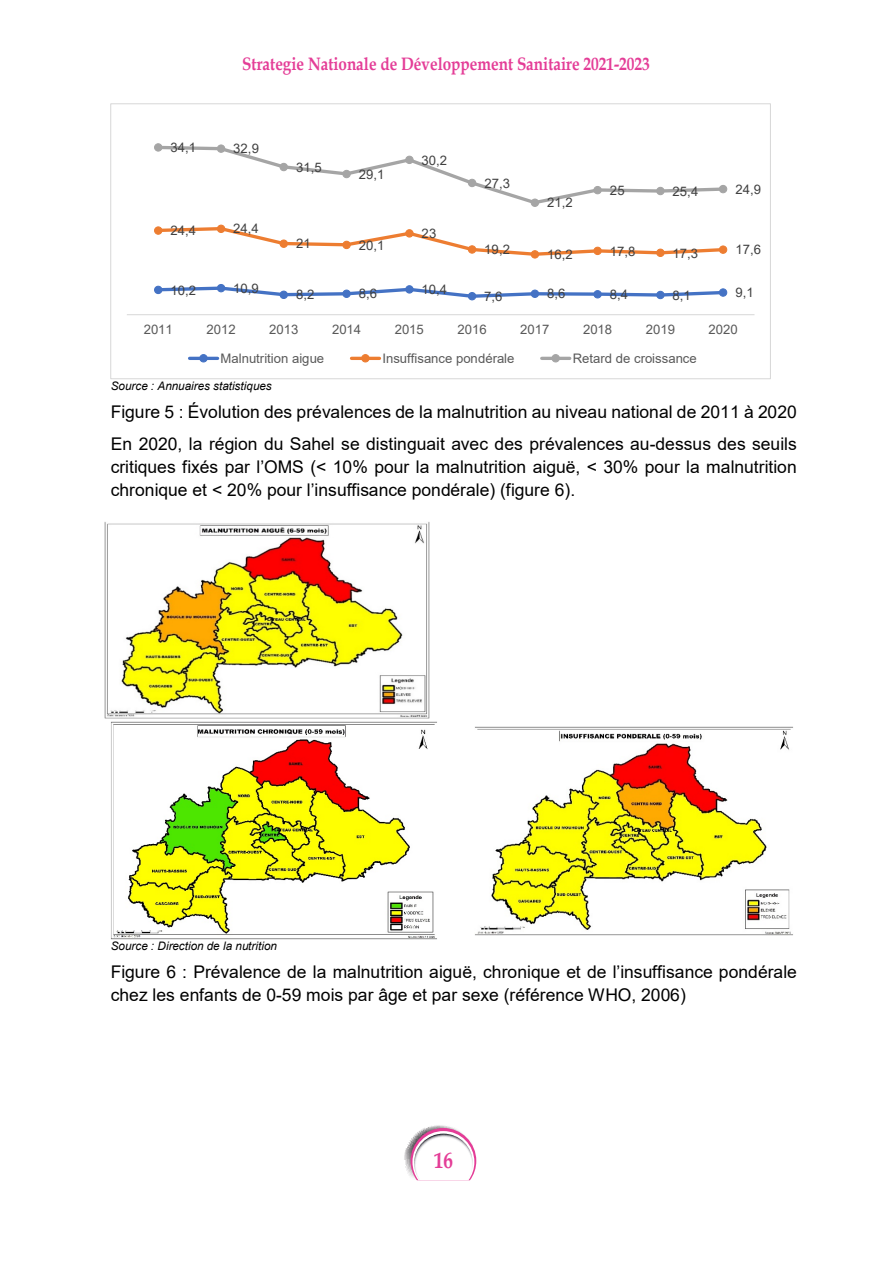
<style>
.page{position:relative;width:893px;height:1263px;background:#fff}
.page>*{position:absolute;margin:0;border:0;box-sizing:border-box;transform-origin:0 0}
.t1{font:700 22.5px "Book Antiqua";color:#e43d97;scale:.85 1}
.t2{font:700 18px "Book Antiqua";color:#e43d97;scale:.85 1}
.t3{font:17.55px/23.1px "Arial";color:#000}
.t4{font:13.2px "Arial";letter-spacing:.005em;color:#404040}
.t5{font:13.2px "Arial";letter-spacing:.005em;color:#595959}
.t6{font:italic 11.7px "Arial";letter-spacing:-.005em;color:#000}
</style>
<div class="page">
<hr style="left:127px;top:314px;width:627px;height:1px;background:#d9d9d9">
<svg style="left:155px;top:285px;width:571px;height:15px"></svg>
<div style="left:155px;top:286px;width:7px;height:8px;background:#4472c4;border-radius:50%"></div>
<div style="left:154px;top:286px;width:8px;height:8px;border:1px solid #4472c4;border-radius:50%"></div>
<div style="left:217px;top:284px;width:8px;height:8px;background:#4472c4;border-radius:50%"></div>
<div style="left:217px;top:284px;width:8px;height:8px;border:1px solid #4472c4;border-radius:50%"></div>
<div style="left:280px;top:291px;width:7px;height:7px;background:#4472c4;border-radius:50%"></div>
<div style="left:280px;top:291px;width:8px;height:8px;border:1px solid #4472c4;border-radius:50%"></div>
<div style="left:343px;top:290px;width:7px;height:7px;background:#4472c4;border-radius:50%"></div>
<div style="left:342px;top:290px;width:9px;height:8px;border:1px solid #4472c4;border-radius:50%"></div>
<div style="left:406px;top:286px;width:7px;height:7px;background:#4472c4;border-radius:50%"></div>
<div style="left:405px;top:285px;width:9px;height:9px;border:1px solid #4472c4;border-radius:50%"></div>
<div style="left:468px;top:293px;width:8px;height:7px;background:#4472c4;border-radius:50%"></div>
<div style="left:468px;top:292px;width:8px;height:8px;border:1px solid #4472c4;border-radius:50%"></div>
<div style="left:531px;top:290px;width:8px;height:7px;background:#4472c4;border-radius:50%"></div>
<div style="left:531px;top:290px;width:8px;height:8px;border:1px solid #4472c4;border-radius:50%"></div>
<div style="left:594px;top:291px;width:7px;height:7px;background:#4472c4;border-radius:50%"></div>
<div style="left:593px;top:290px;width:9px;height:8px;border:1px solid #4472c4;border-radius:50%"></div>
<div style="left:657px;top:291px;width:7px;height:8px;background:#4472c4;border-radius:50%"></div>
<div style="left:656px;top:291px;width:9px;height:8px;border:1px solid #4472c4;border-radius:50%"></div>
<div style="left:719px;top:289px;width:8px;height:7px;background:#4472c4;border-radius:50%"></div>
<div style="left:719px;top:288px;width:8px;height:9px;border:1px solid #4472c4;border-radius:50%"></div>
<svg style="left:160px;top:225px;width:567px;height:33px"></svg>
<div style="left:155px;top:227px;width:7px;height:7px;background:#ed7d31;border-radius:50%"></div>
<div style="left:154px;top:226px;width:8px;height:9px;border:1px solid #ed7d31;border-radius:50%"></div>
<div style="left:217px;top:225px;width:8px;height:7px;background:#ed7d31;border-radius:50%"></div>
<div style="left:217px;top:225px;width:8px;height:8px;border:1px solid #ed7d31;border-radius:50%"></div>
<div style="left:280px;top:240px;width:7px;height:7px;background:#ed7d31;border-radius:50%"></div>
<div style="left:280px;top:239px;width:8px;height:9px;border:1px solid #ed7d31;border-radius:50%"></div>
<div style="left:343px;top:241px;width:7px;height:8px;background:#ed7d31;border-radius:50%"></div>
<div style="left:342px;top:241px;width:9px;height:8px;border:1px solid #ed7d31;border-radius:50%"></div>
<div style="left:406px;top:230px;width:7px;height:7px;background:#ed7d31;border-radius:50%"></div>
<div style="left:405px;top:229px;width:9px;height:9px;border:1px solid #ed7d31;border-radius:50%"></div>
<div style="left:468px;top:246px;width:8px;height:7px;background:#ed7d31;border-radius:50%"></div>
<div style="left:468px;top:245px;width:8px;height:9px;border:1px solid #ed7d31;border-radius:50%"></div>
<div style="left:531px;top:251px;width:8px;height:7px;background:#ed7d31;border-radius:50%"></div>
<div style="left:531px;top:250px;width:8px;height:9px;border:1px solid #ed7d31;border-radius:50%"></div>
<div style="left:594px;top:247px;width:7px;height:8px;background:#ed7d31;border-radius:50%"></div>
<div style="left:593px;top:247px;width:9px;height:8px;border:1px solid #ed7d31;border-radius:50%"></div>
<div style="left:657px;top:249px;width:7px;height:7px;background:#ed7d31;border-radius:50%"></div>
<div style="left:656px;top:249px;width:9px;height:8px;border:1px solid #ed7d31;border-radius:50%"></div>
<div style="left:719px;top:246px;width:8px;height:7px;background:#ed7d31;border-radius:50%"></div>
<div style="left:719px;top:245px;width:8px;height:9px;border:1px solid #ed7d31;border-radius:50%"></div>
<svg style="left:161px;top:144px;width:565px;height:62px"></svg>
<div style="left:155px;top:144px;width:7px;height:7px;background:#a5a5a5;border-radius:50%"></div>
<div style="left:154px;top:143px;width:8px;height:9px;border:1px solid #a5a5a5;border-radius:50%"></div>
<div style="left:217px;top:145px;width:8px;height:7px;background:#a5a5a5;border-radius:50%"></div>
<div style="left:217px;top:144px;width:8px;height:9px;border:1px solid #a5a5a5;border-radius:50%"></div>
<div style="left:280px;top:163px;width:7px;height:8px;background:#a5a5a5;border-radius:50%"></div>
<div style="left:280px;top:163px;width:8px;height:8px;border:1px solid #a5a5a5;border-radius:50%"></div>
<div style="left:343px;top:170px;width:7px;height:8px;background:#a5a5a5;border-radius:50%"></div>
<div style="left:342px;top:170px;width:9px;height:8px;border:1px solid #a5a5a5;border-radius:50%"></div>
<div style="left:406px;top:156px;width:7px;height:8px;background:#a5a5a5;border-radius:50%"></div>
<div style="left:405px;top:156px;width:9px;height:8px;border:1px solid #a5a5a5;border-radius:50%"></div>
<div style="left:468px;top:179px;width:8px;height:8px;background:#a5a5a5;border-radius:50%"></div>
<div style="left:468px;top:179px;width:8px;height:8px;border:1px solid #a5a5a5;border-radius:50%"></div>
<div style="left:531px;top:199px;width:8px;height:7px;background:#a5a5a5;border-radius:50%"></div>
<div style="left:531px;top:199px;width:8px;height:8px;border:1px solid #a5a5a5;border-radius:50%"></div>
<div style="left:594px;top:186px;width:7px;height:8px;background:#a5a5a5;border-radius:50%"></div>
<div style="left:593px;top:186px;width:9px;height:8px;border:1px solid #a5a5a5;border-radius:50%"></div>
<div style="left:657px;top:187px;width:7px;height:8px;background:#a5a5a5;border-radius:50%"></div>
<div style="left:656px;top:187px;width:9px;height:8px;border:1px solid #a5a5a5;border-radius:50%"></div>
<div style="left:719px;top:185px;width:8px;height:8px;background:#a5a5a5;border-radius:50%"></div>
<div style="left:719px;top:185px;width:8px;height:8px;border:1px solid #a5a5a5;border-radius:50%"></div>
<hr style="left:190px;top:357px;width:28px;height:3px;background:#4472c4">
<div style="left:200px;top:355px;width:7px;height:7px;background:#4472c4;border-radius:50%"></div>
<div style="left:199px;top:354px;width:9px;height:8px;border:1px solid #4472c4;border-radius:50%"></div>
<hr style="left:351px;top:357px;width:28px;height:3px;background:#ed7d31">
<div style="left:362px;top:355px;width:7px;height:7px;background:#ed7d31;border-radius:50%"></div>
<div style="left:361px;top:354px;width:9px;height:8px;border:1px solid #ed7d31;border-radius:50%"></div>
<hr style="left:542px;top:357px;width:28px;height:3px;background:#a5a5a5">
<div style="left:552px;top:355px;width:7px;height:7px;background:#a5a5a5;border-radius:50%"></div>
<div style="left:551px;top:354px;width:9px;height:8px;border:1px solid #a5a5a5;border-radius:50%"></div>
<div style="left:110px;top:104px;width:661px;height:275px;border:1px solid #d9d9d9"></div>
<img style="left:111px;top:722px;width:326px;height:217px">
<img style="left:475px;top:726px;width:318px;height:210px">
<img style="left:105px;top:522px;width:324px;height:197px">
<svg style="left:404px;top:1125px;width:72px;height:55px"></svg>
<p class="t2" style="left:242px;top:51px;width:481px">Strategie Nationale de Développement Sanitaire 2021-2023</p>
<p class="t4" style="left:171px;top:138px;width:27px">34,1</p>
<p class="t4" style="left:233px;top:140px;width:27px">32,9</p>
<p class="t4" style="left:170px;top:221px;width:27px">24,4</p>
<p class="t4" style="left:233px;top:220px;width:27px">24,4</p>
<p class="t4" style="left:170px;top:281px;width:27px">10,2</p>
<p class="t4" style="left:233px;top:279px;width:27px">10,9</p>
<p class="t4" style="left:296px;top:158px;width:27px">31,5</p>
<p class="t4" style="left:359px;top:165px;width:27px">29,1</p>
<p class="t4" style="left:296px;top:235px;width:16px">21</p>
<p class="t4" style="left:359px;top:236px;width:27px">20,1</p>
<p class="t4" style="left:422px;top:151px;width:27px">30,2</p>
<p class="t4" style="left:422px;top:224px;width:16px">23</p>
<p class="t4" style="left:296px;top:286px;width:20px">8,2</p>
<p class="t4" style="left:359px;top:285px;width:20px">8,6</p>
<p class="t4" style="left:421px;top:280px;width:27px">10,4</p>
<p class="t4" style="left:484px;top:174px;width:27px">27,3</p>
<p class="t4" style="left:547px;top:194px;width:27px">21,2</p>
<p class="t4" style="left:610px;top:181px;width:16px">25</p>
<p class="t4" style="left:673px;top:182px;width:27px">25,4</p>
<p class="t4" style="left:735px;top:180px;width:27px">24,9</p>
<p class="t4" style="left:484px;top:240px;width:27px">19,2</p>
<p class="t4" style="left:547px;top:245px;width:27px">16,2</p>
<p class="t4" style="left:610px;top:242px;width:27px">17,8</p>
<p class="t4" style="left:673px;top:244px;width:27px">17,3</p>
<p class="t4" style="left:735px;top:241px;width:27px">17,6</p>
<p class="t4" style="left:484px;top:287px;width:20px">7,6</p>
<p class="t4" style="left:547px;top:285px;width:20px">8,6</p>
<p class="t4" style="left:610px;top:285px;width:20px">8,4</p>
<p class="t4" style="left:673px;top:286px;width:20px">8,1</p>
<p class="t4" style="left:735px;top:283px;width:20px">9,1</p>
<p class="t5" style="left:144px;top:321px;width:31px">2011</p>
<p class="t5" style="left:206px;top:321px;width:31px">2012</p>
<p class="t5" style="left:269px;top:321px;width:31px">2013</p>
<p class="t5" style="left:332px;top:321px;width:31px">2014</p>
<p class="t5" style="left:395px;top:321px;width:31px">2015</p>
<p class="t5" style="left:458px;top:321px;width:31px">2016</p>
<p class="t5" style="left:520px;top:321px;width:31px">2017</p>
<p class="t5" style="left:583px;top:321px;width:31px">2018</p>
<p class="t5" style="left:646px;top:321px;width:31px">2019</p>
<p class="t5" style="left:709px;top:321px;width:31px">2020</p>
<p class="t5" style="left:221px;top:349px;width:105px">Malnutrition aigue</p>
<p class="t5" style="left:382px;top:349px;width:134px">Insuffisance pondérale</p>
<p class="t5" style="left:573px;top:349px;width:126px">Retard de croissance</p>
<p class="t6" style="left:111px;top:378px;width:162px">Source : Annuaires statistiques</p>
<p class="t3" style="left:111px;top:396px;width:688px;line-height:31.8px">Figure 5 : Évolution des prévalences de la malnutrition au niveau national de 2011 à 2020<br>En 2020, la région du Sahel se distinguait avec des prévalences au-dessus des seuils</p>
<p class="t3" style="left:111px;top:455px;width:688px">critiques fixés par l’OMS (&lt; 10% pour la malnutrition aiguë, &lt; 30% pour la malnutrition chronique et &lt; 20% pour l’insuffisance pondérale) (figure 6).</p>
<p class="t6" style="left:111px;top:938px;width:168px">Source : Direction de la nutrition</p>
<p class="t3" style="left:111px;top:960px;width:688px">Figure 6 : Prévalence de la malnutrition aiguë, chronique et de l’insuffisance pondérale chez les enfants de 0-59 mois par âge et par sexe (référence WHO, 2006)</p>
<p class="t1" style="left:434px;top:1145px;width:24px">16</p>
</div>
